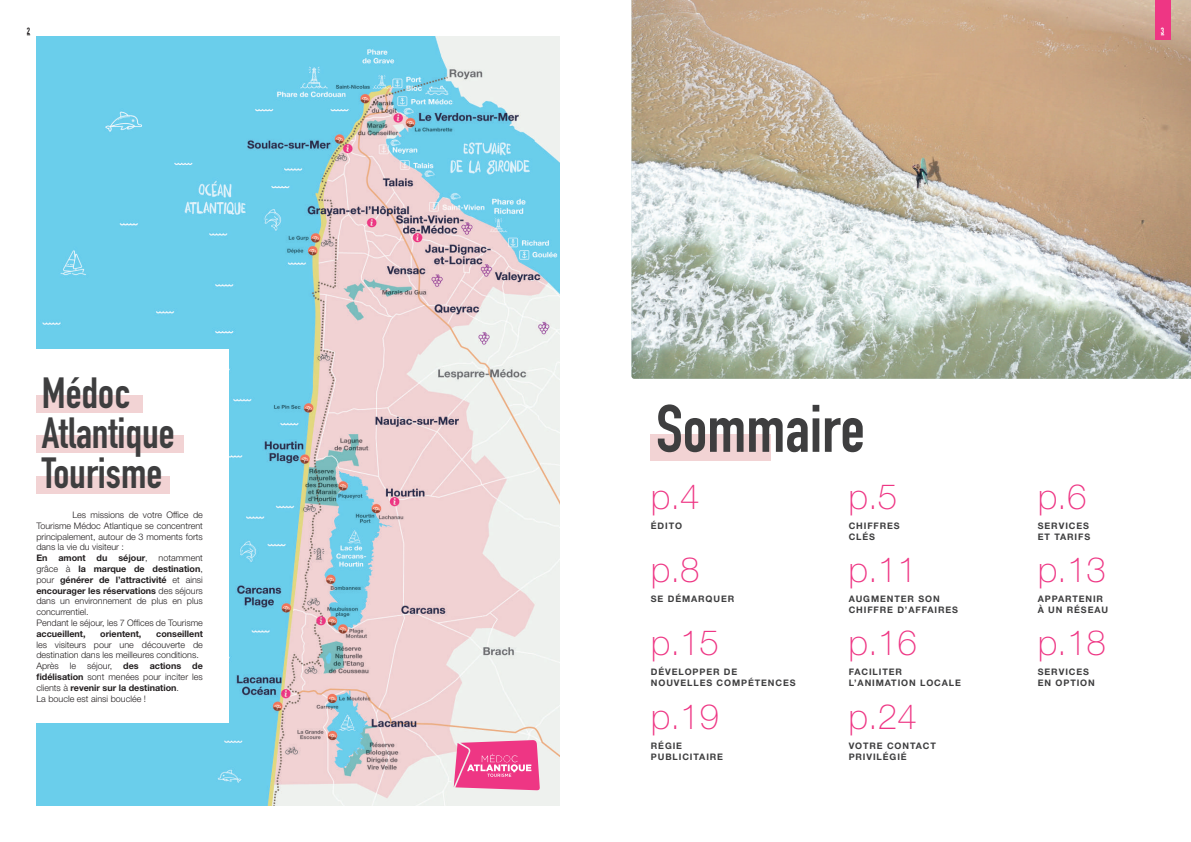
<style>
.page{position:relative;width:1191px;height:842px;background:#fff}
.page>*{position:absolute;margin:0;border:0;box-sizing:border-box;transform-origin:0 0}
.t1{font:700 66px "DIN Condensed";color:#3e3e3f}
.t2{font:700 43px/40px "DIN Condensed";color:#3e3e3f}
.t3{font:100 35px/73.6px "Helvetica Neue LT Std";color:#ee3684}
.t4{font:300 9px/10.8px "Helvetica Neue LT Std";color:#231f20}
.t5{font:700 9px/10.8px "Helvetica Neue LT Std";letter-spacing:.1em;color:#3e3e3f}
.t6{font:700 9px "Helvetica Neue LT Std";color:#231f20}
.t7{font:700 9px "DIN Condensed";color:#231f20}
.t8{font:700 9px "DIN Condensed";color:#fff}
.s1{font-weight:700}
</style>
<div class="page">
<img style="left:631px;top:0;width:560px;height:379px">
<img style="left:36px;top:36px;width:523px;height:770px">
<div style="left:13px;top:349px;width:216px;height:374px;background:#fff"></div>
<div style="left:36px;top:395px;width:106px;height:18px;background:#f2d3d4"></div>
<div style="left:36px;top:435px;width:148px;height:17px;background:#f2d3d4"></div>
<div style="left:36px;top:476px;width:134px;height:17px;background:#f2d3d4"></div>
<svg style="left:451px;top:740px;width:89px;height:50px"></svg>
<div style="left:650px;top:435px;width:121px;height:26px;background:#f2d3d4"></div>
<div style="left:1155px;top:0;width:15px;height:39px;background:#ee3684"></div>
<p class="t7" style="left:27px;top:25px;width:5px">2</p>
<h2 class="t2" style="left:42px;top:373px;width:135px">Médoc<br>Atlantique<br>Tourisme</h2>
<p class="t4" style="left:36px;top:509px;width:168px;text-indent:36px">Les missions de votre Office de Tourisme Médoc Atlantique se concentrent principalement, autour de 3 moments forts dans la vie du visiteur :<br><span class="s1">En amont du séjour</span>, notamment grâce à <span class="s1">la marque de destination</span>, pour <span class="s1">générer de l’attractivité</span> et ainsi <span class="s1">encourager les réservations</span> des séjours dans un environnement de plus en plus concurrentiel.<br>Pendant le séjour, les 7 Offices de Tourisme</p>
<p class="t6" style="left:36px;top:628px;width:51px">accueillent,</p>
<p class="t6" style="left:100px;top:628px;width:43px">orientent,</p>
<p class="t6" style="left:156px;top:628px;width:48px">conseillent</p>
<p class="t4" style="left:36px;top:639px;width:168px">les visiteurs pour une découverte de destination dans les meilleures conditions.<br>Après le séjour, <span class="s1">des actions de fidélisation</span> sont menées pour inciter les clients à <span class="s1">revenir sur la destination</span>.<br>La boucle est ainsi bouclée !</p>
<p class="t8" style="left:1160px;top:25px;width:5px">3</p>
<h1 class="t1" style="left:656px;top:384px;width:210px">Sommaire</h1>
<h3 class="t3" style="left:651px;top:460px;width:50px">p.4</h3>
<h3 class="t3" style="left:848px;top:460px;width:50px">p.5</h3>
<h3 class="t3" style="left:1037px;top:460px;width:50px">p.6</h3>
<p class="t5" style="left:651px;top:520px;width:33px">ÉDITO</p>
<p class="t5" style="left:848px;top:520px;width:53px">CHIFFRES<br>CLÉS</p>
<p class="t5" style="left:1037px;top:520px;width:54px">SERVICES<br>ET TARIFS</p>
<h3 class="t3" style="left:651px;top:533px;width:70px">p.8 p.15 p.19</h3>
<p class="t5" style="left:651px;top:593px;width:85px">SE DÉMARQUER</p>
<p class="t5" style="left:651px;top:666px;width:146px">DÉVELOPPER DE<br>NOUVELLES COMPÉTENCES</p>
<h3 class="t3" style="left:848px;top:533px;width:70px">p.11</h3>
<h3 class="t3" style="left:1037px;top:533px;width:70px">p.13</h3>
<p class="t5" style="left:848px;top:593px;width:111px">AUGMENTER SON<br>CHIFFRE D’AFFAIRES</p>
<p class="t5" style="left:1037px;top:593px;width:72px">APPARTENIR<br>À UN RÉSEAU</p>
<h3 class="t3" style="left:848px;top:606px;width:70px">p.16</h3>
<h3 class="t3" style="left:1037px;top:606px;width:70px">p.18</h3>
<p class="t5" style="left:848px;top:666px;width:114px">FACILITER<br>L’ANIMATION LOCALE</p>
<p class="t5" style="left:1037px;top:666px;width:59px">SERVICES<br>EN OPTION</p>
<h3 class="t3" style="left:848px;top:680px;width:70px">p.24</h3>
<p class="t5" style="left:651px;top:740px;width:74px">RÉGIE<br>PUBLICITAIRE</p>
<p class="t5" style="left:848px;top:740px;width:89px">VOTRE CONTACT<br>PRIVILÉGIÉ</p>
</div>
